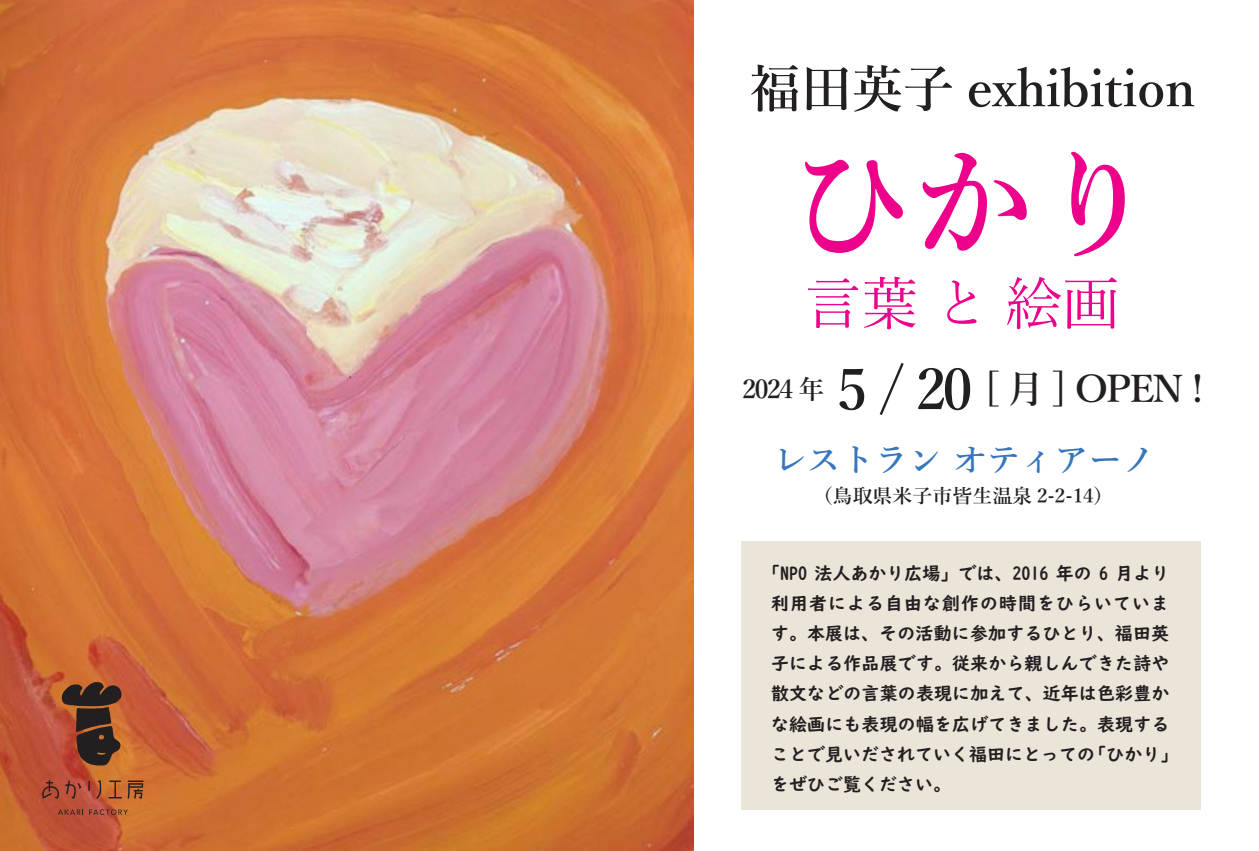
<style>
.page{position:relative;width:1259px;height:851px;background:#fff}
.page>*{position:absolute;margin:0;border:0;box-sizing:border-box;transform-origin:0 0}
.t1{font:600 123px "Yu Mincho";color:#ed028c}
.t2{font:57px "Yu Mincho";color:#ed028c}
.t3{font:600 51px "Yu Mincho";color:#231f20}
.t4{font:600 37.8px "Yu Mincho";color:#231f20}
.t5{font:600 33px "Yu Mincho";color:#3776bc}
.t6{font:600 19.5px "Yu Mincho";color:#231f20}
.t7{font:18px/30px "UD Digi Kyokasho N B";letter-spacing:.005em;color:#231f20}
.s1{font-size:26.4px}
.s2{font-size:56.4px}
</style>
<div class="page">
<img style="left:0;top:0;width:694px;height:850px">
<svg style="left:58px;top:809px;width:70px;height:5px"></svg>
<svg style="left:62px;top:682px;width:59px;height:83px;background:#643827"></svg>
<svg style="left:108px;top:780px;width:14px;height:18px"></svg>
<svg style="left:42px;top:780px;width:17px;height:18px"></svg>
<svg style="left:88px;top:780px;width:2px;height:10px"></svg>
<svg style="left:65px;top:780px;width:16px;height:18px"></svg>
<svg style="left:128px;top:780px;width:16px;height:18px"></svg>
<svg style="left:96px;top:780px;width:5px;height:18px"></svg>
<div style="left:741px;top:540px;width:459px;height:269px;background:#eae4d9"></div>
<h3 class="t3" style="left:750px;top:60px;width:446px">福田英子 exhibition</h3>
<h1 class="t1" style="left:789px;top:135px;width:370px">ひかり</h1>
<h2 class="t2" style="left:804px;top:251px;width:316px">言葉 と 絵画</h2>
<h3 class="t4" style="left:742px;top:368px;width:462px"><span class="s1">2024 年</span> <span class="s2">5 / 20</span> [ 月 ] OPEN !</h3>
<h3 class="t5" style="left:773px;top:441px;width:384px">レストラン オティアーノ</h3>
<p class="t6" style="left:813px;top:485px;width:302px">（鳥取県米子市皆生温泉 2-2-14）</p>
<p class="t7" style="left:771px;top:558px;width:409px;text-indent:-9px">「NPO 法人あかり広場」では、2016 年の 6 月より利用者による自由な創作の時間をひらいています。本展は、その活動に参加するひとり、福田英子による作品展です。従来から親しんできた詩や散文などの言葉の表現に加えて、近年は色彩豊かな絵画にも表現の幅を広げてきました。表現することで見いだされていく福田にとっての「ひかり」をぜひご覧ください。</p>
</div>
